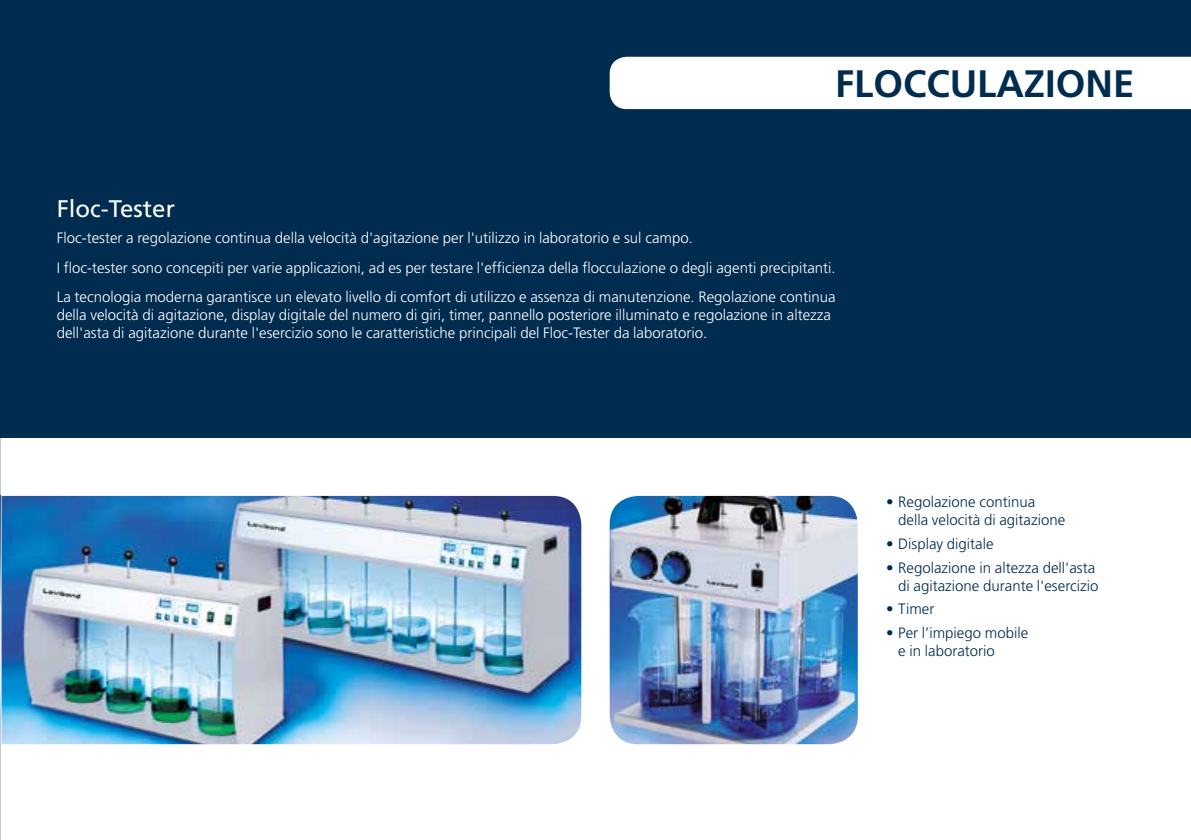
<style>
.page{position:relative;width:1191px;height:840px;background:#fff}
.page>*{position:absolute;margin:0;border:0;box-sizing:border-box;transform-origin:0 0}
.t1{font:700 38.2px "Frutiger LT";color:#002c50}
.t2{font:24px "Frutiger LT";color:#fff}
.t3{font:300 15px/29.4px "Frutiger LT";color:#fff}
.t4{font:300 15px/18px "Frutiger LT";color:#002c50}
</style>
<div class="page">
<div style="left:0;top:0;width:1191px;height:437px;background:#002c50"></div>
<div style="left:609px;top:57px;width:582px;height:52px;background:#fff"></div>
<img style="left:0;top:495px;width:581px;height:248px">
<img style="left:609px;top:495px;width:248px;height:248px">
<h1 class="t1" style="left:835px;top:61px;width:301px">FLOCCULAZIONE</h1>
<h2 class="t2" style="left:57px;top:194px;width:120px">Floc-Tester</h2>
<p class="t3" style="left:57px;top:223px;width:780px">Floc-tester a regolazione continua della velocità d'agitazione per l'utilizzo in laboratorio e sul campo.<br>I floc-tester sono concepiti per varie applicazioni, ad es per testare l'efficienza della flocculazione o degli agenti precipitanti.<br>La tecnologia moderna garantisce un elevato livello di comfort di utilizzo e assenza di manutenzione. Regolazione continua</p>
<p class="t3" style="left:57px;top:306px;width:776px;line-height:18px">della velocità di agitazione, display digitale del numero di giri, timer, pannello posteriore illuminato e regolazione in altezza dell'asta di agitazione durante l'esercizio sono le caratteristiche principali del Floc-Tester da laboratorio.</p>
<p class="t4" style="left:898px;top:493px;width:169px;text-indent:-12px">• Regolazione continua della velocità di agitazione</p>
<p class="t4" style="left:886px;top:534px;width:109px">• Display digitale</p>
<p class="t4" style="left:886px;top:558px;width:214px;text-align:right">• Regolazione in altezza dell'asta di agitazione durante l'esercizio</p>
<p class="t4" style="left:886px;top:600px;width:50px">• Timer</p>
<p class="t4" style="left:898px;top:623px;width:132px;text-indent:-12px">• Per l’impiego mobile e in laboratorio</p>
</div>
